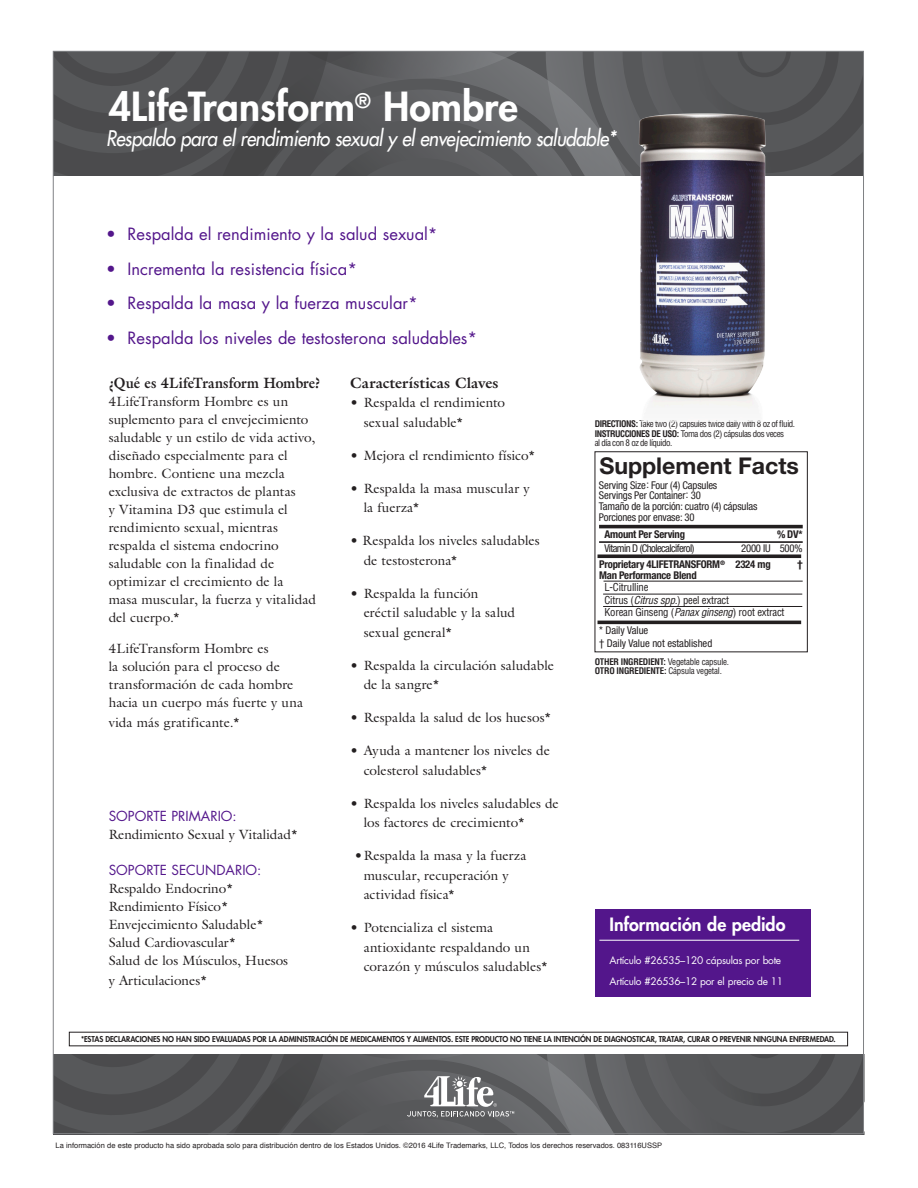
<style>
.page{position:relative;width:918px;height:1188px;background:#fff}
.page>*{position:absolute;margin:0;border:0;box-sizing:border-box;transform-origin:0 0}
.t1{font:800 39px "Futura Std";color:#fff}
.t2{font:700 23.1px "Helvetica Neue LT Std";color:#231f20}
.t3{font:italic 500 21px "Futura Std";letter-spacing:-.025em;color:#fff;scale:.9 1}
.t4{font:800 17.85px "Futura Std";color:#fff}
.t5{font:16.5px "Futura Std";color:#53168b}
.t6{font:700 15px "Galliard Std";letter-spacing:.005em;color:#231f20;scale:.9 1}
.t7{font:700 15px "Galliard Std";letter-spacing:.005em;color:#231f20}
.t8{font:13.5px/18px "Galliard Std";color:#231f20}
.t9{font:condensed 10.65px/10.6px "Helvetica Neue LT Std";letter-spacing:-.015em;color:#231f20}
.t10{font:condensed 10.65px/12.5px "Helvetica LT Std";letter-spacing:-.02em;color:#231f20}
.t11{font:700 condensed 10.65px/16px "Helvetica Neue LT Std";letter-spacing:-.02em;color:#231f20}
.t12{font:condensed 10.65px "Helvetica Neue LT Std";letter-spacing:-.05em;color:#231f20}
.t13{font:10.2px "Futura Std";letter-spacing:-.025em;color:#fff}
.t14{font:condensed 8.85px/9.8px "Helvetica LT Std";letter-spacing:-.05em;color:#231f20}
.t15{font:700 condensed 8.85px/9.8px "Helvetica LT Std";letter-spacing:-.025em;color:#231f20}
.t16{font:800 7.8px "Futura Std";letter-spacing:-.01em;color:#231f20;scale:.95 1}
.t17{font:7.5px "Helvetica";color:#231f20}
.s1{font-family:"Futura Std";color:#53168b}
.s2{font-weight:700}
.s3{font-weight:400}
.s4{font-family:"Helvetica Neue LT Std";font-weight:700}
.s5{font-style:italic}
</style>
<div class="page">
<svg style="left:55px;top:53px;width:807px;height:123px;background:#575759"></svg>
<div style="left:595px;top:451px;width:213px;height:201px;border:1px solid #231f20"></div>
<hr style="left:599px;top:525px;width:204px;height:3px;background:#231f20">
<hr style="left:599px;top:541px;width:204px;height:2px;background:#231f20">
<hr style="left:604px;top:581px;width:199px;height:1px;background:#231f20">
<hr style="left:603px;top:594px;width:199px;height:1px;background:#231f20">
<hr style="left:603px;top:606px;width:199px;height:1px;background:#231f20">
<svg style="left:598px;top:554px;width:203px;height:4px"></svg>
<hr style="left:598px;top:621px;width:203px;height:3px;background:#231f20">
<div style="left:595px;top:909px;width:216px;height:88px;background:#53168b"></div>
<hr style="left:599px;top:940px;width:200px;height:1px;background:#fff">
<svg style="left:53px;top:1054px;width:811px;height:81px;background:#5b5c5e"></svg>
<img style="left:570px;top:108px;width:262px;height:301px">
<p class="t1" style="left:109px;top:82px;width:411px">4LifeTransform<sup>®</sup> Hombre</p>
<p class="t3" style="left:106px;top:125px;width:568px">Respaldo para el rendimiento sexual y el envejecimiento saludable*</p>
<p class="t5" style="left:106px;top:224px;width:333px">• Respalda el rendimiento y la salud sexual*</p>
<p class="t5" style="left:106px;top:258px;width:253px">• Incrementa la resistencia física*</p>
<p class="t5" style="left:106px;top:293px;width:313px">• Respalda la masa y la fuerza muscular*</p>
<p class="t5" style="left:106px;top:327px;width:373px">• Respalda los niveles de testosterona saludables*</p>
<p class="t6" style="left:109px;top:373px;width:237px">¿Qué es 4LifeTransform Hombre?</p>
<p class="t8" style="left:109px;top:392px;width:209px">4LifeTransform Hombre es un suplemento para el envejecimiento saludable y un estilo de vida activo, diseñado especialmente para el hombre. Contiene una mezcla exclusiva de extractos de plantas<br>y Vitamina D3 que estimula el rendimiento sexual, mientras respalda el sistema endocrino saludable con la finalidad de optimizar el crecimiento de la<br>masa muscular, la fuerza y vitalidad del cuerpo.*</p>
<p class="t8" style="left:109px;top:640px;width:196px">4LifeTransform Hombre es<br>la solución para el proceso de transformación de cada hombre hacia un cuerpo más fuerte y una</p>
<p class="t8" style="left:109px;top:713px;width:133px">vida más gratificante.*</p>
<p class="t7" style="left:350px;top:373px;width:150px">Características Claves</p>
<p class="t8" style="left:364px;top:393px;width:143px;line-height:19.5px;text-indent:-14px">• Respalda el rendimiento sexual saludable*</p>
<p class="t8" style="left:350px;top:446px;width:187px">• Mejora el rendimiento físico*</p>
<p class="t8" style="left:364px;top:478px;width:168px;line-height:19.5px;text-indent:-14px">• Respalda la masa muscular y la fuerza*</p>
<p class="t8" style="left:364px;top:531px;width:178px;line-height:19.5px;text-indent:-14px">• Respalda los niveles saludables de testosterona*</p>
<p class="t8" style="left:364px;top:583px;width:153px;line-height:19.5px;text-indent:-14px">• Respalda la función eréctil saludable y la salud sexual general*</p>
<p class="t8" style="left:364px;top:655px;width:192px;line-height:19.5px;text-indent:-14px">• Respalda la circulación saludable de la sangre*</p>
<p class="t8" style="left:350px;top:709px;width:203px">• Respalda la salud de los huesos*</p>
<p class="t8" style="left:364px;top:741px;width:188px;line-height:19.5px;text-indent:-14px">• Ayuda a mantener los niveles de colesterol saludables*</p>
<p class="t8" style="left:364px;top:793px;width:197px;line-height:19.5px;text-indent:-14px">• Respalda los niveles saludables de los factores de crecimiento*</p>
<p class="t8" style="left:364px;top:846px;width:164px;line-height:19.5px;text-indent:-9px">•Respalda la masa y la fuerza muscular, recuperación y actividad física*</p>
<p class="t8" style="left:364px;top:918px;width:186px;line-height:19.5px;text-indent:-14px">• Potencializa el sistema antioxidante respaldando un corazón y músculos saludables*</p>
<p class="t8" style="left:109px;top:808px;width:191px"><span class="s1">SOPORTE PRIMARIO:<br></span>Rendimiento Sexual y Vitalidad*</p>
<p class="t8" style="left:109px;top:862px;width:181px"><span class="s1">SOPORTE SECUNDARIO:<br></span>Respaldo Endocrino*<br>Rendimiento Físico*<br>Envejecimiento Saludable*<br>Salud Cardiovascular*<br>Salud de los Músculos, Huesos</p>
<p class="t8" style="left:109px;top:971px;width:100px">y Articulaciones*</p>
<p class="t14" style="left:595px;top:419px;width:202px"><span class="s2">DIRECTIONS:</span> Take two (2) capsules twice daily with 8 oz of fluid.<br><span class="s2">INSTRUCCIONES DE USO:</span> Toma dos (2) cápsulas dos veces<br>al día con 8 oz de líquido.</p>
<p class="t2" style="left:599px;top:451px;width:201px">Supplement Facts</p>
<p class="t9" style="left:599px;top:479px;width:160px">Serving Size: Four (4) Capsules<br>Servings Per Container: 30<br>Tamaño de la porción: cuatro (4) cápsulas<br>Porciones por envase: 30</p>
<p class="t11" style="left:604px;top:526px;width:82px">Amount Per Serving</p>
<p class="t11" style="left:777px;top:526px;width:27px">% DV*</p>
<p class="t12" style="left:604px;top:542px;width:91px">Vitamin D (Cholecalciferol)</p>
<p class="t11" style="left:599px;top:540px;width:205px;text-indent:142px"><span class="s3">2000 IU 500%<br></span>Proprietary 4LIFETRANSFORM<sup>®</sup> 2324 mg</p>
<p class="t11" style="left:797px;top:556px;width:7px">†</p>
<p class="t10" style="left:604px;top:569px;width:182px;text-indent:-5px"><span class="s4">Man Performance Blend<br></span>L-Citrulline<br>Citrus (<span class="s5">Citrus spp.</span>) peel extract<br>Korean Ginseng (<span class="s5">Panax ginseng</span>) root extract</p>
<p class="t9" style="left:599px;top:624px;width:115px;line-height:12.5px">* Daily Value<br>† Daily Value not established</p>
<p class="t15" style="left:595px;top:656px;width:136px">OTHER INGREDIENT: <span class="s3">Vegetable capsule.<br></span>OTRO INGREDIENTE: <span class="s3">Cápsula vegetal.</span></p>
<p class="t4" style="left:610px;top:913px;width:178px">Información de pedido</p>
<p class="t13" style="left:610px;top:954px;width:173px">Artículo #26535–120 cápsulas por bote</p>
<p class="t13" style="left:610px;top:974px;width:175px">Artículo #26536–12 por el precio de 11</p>
<p class="t16" style="left:81px;top:1034px;width:796px">*ESTAS DECLARACIONES NO HAN SIDO EVALUADAS POR LA ADMINISTRACIÓN DE MEDICAMENTOS Y ALIMENTOS. ESTE PRODUCTO NO TIENE LA INTENCIÓN DE DIAGNOSTICAR, TRATAR, CURAR O PREVENIR NINGUNA ENFERMEDAD.</p>
<p class="t17" style="left:56px;top:1139px;width:608px">La información de este producto ha sido aprobada solo para distribución dentro de los Estados Unidos. ©2016 4Life Trademarks, LLC, Todos los derechos reservados. 083116USSP</p>
</div>
